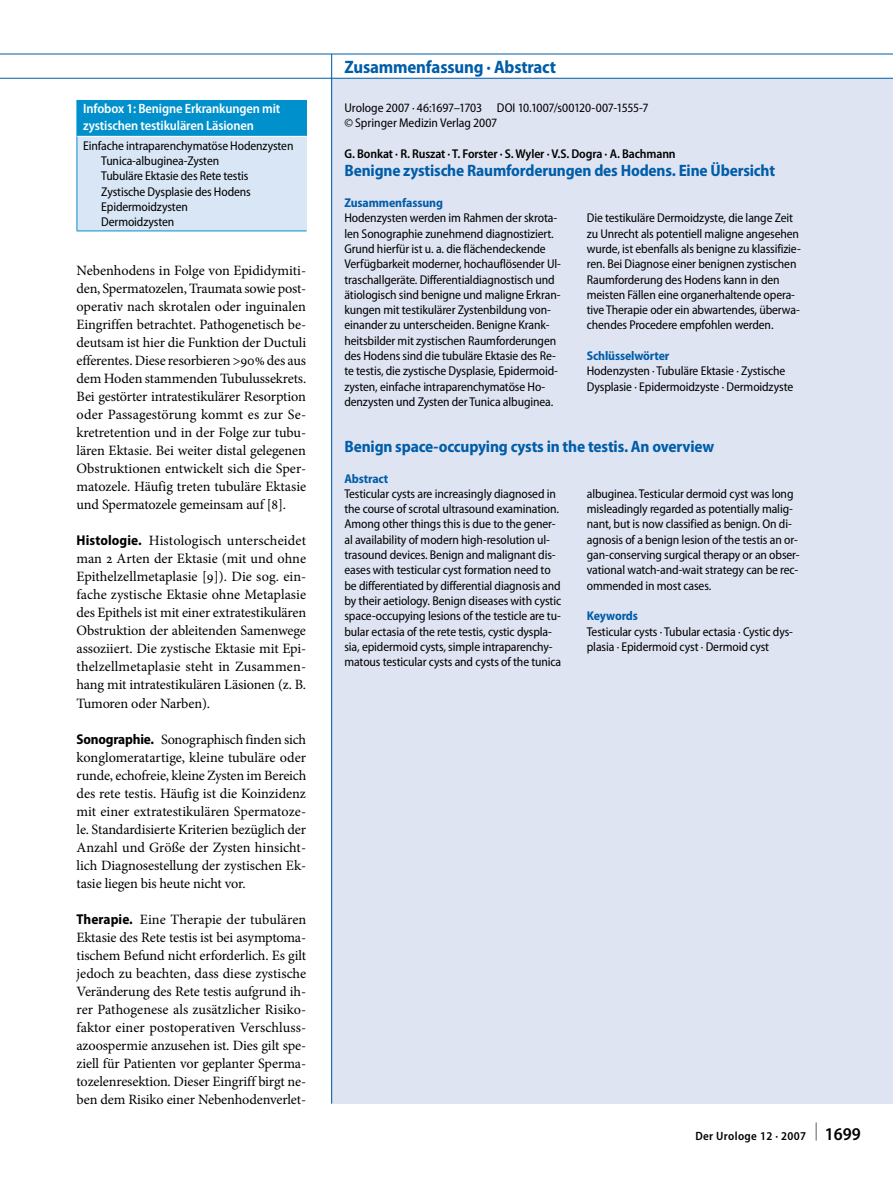
<style>
.page{position:relative;width:893px;height:1178px;background:#fff}
.page>*{position:absolute;margin:0;border:0;box-sizing:border-box;transform-origin:0 0}
._001_rubrik{font:700 semi-condensed 18px "Myriad Pro";letter-spacing:-.01em;color:#005da8}
._103_abstract_u1{font:700 semi-condensed 16.5px "Myriad Pro";letter-spacing:-.01em;color:#005da8}
._103_abstract_u1_eng{font:700 semi-condensed 16.5px "Myriad Pro";letter-spacing:-.01em;color:#005da8}
._015_spitzmarke{font:14.25px/18px "Minion Pro";letter-spacing:-.01em;color:#000;text-align:justify}
._251c_infobox-Tab_ti{font:600 semi-condensed 13.5px/16.5px "Myriad Pro";letter-spacing:-.01em;color:#fff}
._104_abstract_text_o{font:semi-condensed 12.75px/15.3px "Myriad Pro";letter-spacing:-.01em;color:#000}
._211_tabelle_text_mi{font:semi-condensed 12.75px "Myriad Pro";letter-spacing:-.01em;color:#000}
._002_quelle_doi{font:semi-condensed 12.75px "Myriad Pro";letter-spacing:-.005em;color:#000}
._102_abstract_autore{font:600 semi-condensed 12.75px "Myriad Pro";letter-spacing:-.01em;color:#000}
._105_abstract_u2{font:700 semi-condensed 12.75px "Myriad Pro";letter-spacing:-.01em;color:#005da8}
._211_tabelle_text_oh{font:semi-condensed 12.75px "Myriad Pro";letter-spacing:-.01em;color:#000}
._105_abstract_u2_eng{font:700 semi-condensed 12.75px "Myriad Pro";letter-spacing:-.015em;color:#005da8}
.t1{font:600 semi-condensed 12px "Myriad Pro";letter-spacing:.03em;color:#000}
.s1{font-family:"Myriad Pro";font-weight:700;font-stretch:semi-condensed}
.s2{font-size:18px}
</style>
<div class="page">
<div style="left:332px;top:78px;width:561px;height:1025px;background:#dfe4f2"></div>
<hr style="left:331px;top:54px;width:1px;height:1049px;background:#005da8">
<div style="left:77px;top:100px;width:230px;height:36px;background:#0090cc"></div>
<div style="left:77px;top:136px;width:230px;height:95px;background:#d8e6f5"></div>
<hr style="left:77px;top:136px;width:1px;height:95px;background:#0090cc">
<hr style="left:77px;top:136px;width:230px;height:1px;background:#fff">
<hr style="left:77px;top:231px;width:230px;height:1px;background:#0090cc">
<hr style="left:0;top:54px;width:893px;height:1px;background:#005da8">
<hr style="left:0;top:78px;width:893px;height:1px;background:#005da8">
<p class="_251c_infobox-Tab_ti" style="left:83px;top:101px;width:198px">Infobox 1: Benigne Erkrankungen mit zystischen testikulären Läsionen</p>
<p class="_211_tabelle_text_oh" style="left:83px;top:139px;width:212px">Einfache intraparenchymatöse Hodenzysten</p>
<p class="_211_tabelle_text_mi" style="left:101px;top:154px;width:119px">Tunica-albuginea-Zysten</p>
<p class="_211_tabelle_text_mi" style="left:101px;top:169px;width:149px">Tubuläre Ektasie des Rete testis</p>
<p class="_211_tabelle_text_mi" style="left:101px;top:184px;width:151px">Zystische Dysplasie des Hodens</p>
<p class="_211_tabelle_text_mi" style="left:101px;top:200px;width:88px">Epidermoidzysten</p>
<p class="_211_tabelle_text_mi" style="left:101px;top:215px;width:75px">Dermoidzysten</p>
<p class="_015_spitzmarke" style="left:77px;top:262px;width:231px">Nebenhodens in Folge von Epididymiti&shy;den, Spermatozelen, Traumata sowie post&shy;operativ nach skrotalen oder inguinalen Eingriffen betrachtet. Pathogenetisch be&shy;deutsam ist hier die Funktion der Ductuli efferentes. Diese resorbieren &gt;90% des aus dem Hoden stammenden Tubulussekrets.<br>Bei gestörter intratestikulärer Resorption oder Passagestörung kommt es zur Se&shy;kretretention und in der Folge zur tubu&shy;lären Ektasie. Bei weiter distal gelegenen Obstruk-tionen entwickelt sich die Sper&shy;matozele. Häufig treten tubuläre Ektasie und Spermatozele gemeinsam auf [8].</p>
<p class="_015_spitzmarke" style="left:77px;top:532px;width:231px"><span class="s1">Histologie.</span> Histologisch unterscheidet man 2 Arten der Ektasie (mit und ohne Epithelzellmetaplasie [9]). Die sog. ein&shy;fache zystische Ektasie ohne Metaplasie des Epithels ist mit einer extratestikulären Obstruktion der ableitenden Samenwege assoziiert. Die zystische Ektasie mit Epi&shy;thelzellmetaplasie steht in Zusammen&shy;hang mit intratestikulären Läsionen (z. B.<br>Tumoren oder Narben).</p>
<p class="_015_spitzmarke" style="left:77px;top:730px;width:231px"><span class="s1">Sonographie.</span> Sonographisch finden sich konglomeratartige, kleine tubuläre oder runde, echofreie, kleine Zysten im Bereich des rete testis. Häufig ist die Koinzidenz mit einer extratestikulären Spermatoze&shy;le. Standardisierte Kriterien bezüglich der Anzahl und Größe der Zysten hinsicht&shy;lich Diagnosestellung der zystischen Ek&shy;tasie liegen bis heute nicht vor.</p>
<p class="_015_spitzmarke" style="left:77px;top:910px;width:231px;text-align:left"><span class="s1">Therapie.</span> Eine Therapie der tubulären Ektasie des Rete testis ist bei asymptoma&shy;tischem Befund nicht erforderlich. Es gilt jedoch zu beachten, dass diese zystische Veränderung des Rete testis aufgrund ih&shy;rer Pathogenese als zusätzlicher Risiko&shy;faktor einer postoperativen Verschluss&shy;azoospermie anzusehen ist. Dies gilt spe&shy;ziell für Patienten vor geplanter Sperma&shy;tozelenresektion. Dieser Eingriff birgt ne&shy;ben dem Risiko einer Nebenhodenverlet-</p>
<p class="_001_rubrik" style="left:344px;top:57px;width:213px">Zusammenfassung · Abstract</p>
<p class="_002_quelle_doi" style="left:344px;top:101px;width:306px">Urologe 2007 · 46:1697–1703 DOI 10.1007/s00120-007-1555-7</p>
<p class="_002_quelle_doi" style="left:344px;top:116px;width:154px">© Springer Medizin Verlag 2007</p>
<p class="_102_abstract_autore" style="left:344px;top:147px;width:333px">G. Bonkat · R. Ruszat · T. Forster · S. Wyler · V.S. Dogra · A. Bachmann</p>
<p class="_103_abstract_u1" style="left:344px;top:162px;width:432px">Benigne zystische Raumforderungen des Hodens. Eine Übersicht</p>
<p class="_105_abstract_u2" style="left:344px;top:196px;width:100px">Zusammenfassung</p>
<p class="_104_abstract_text_o" style="left:344px;top:211px;width:218px">Hodenzysten werden im Rahmen der skrota&shy;len Sonographie zunehmend diagnostiziert.<br>Grund hierfür ist u. a. die flächendeckende Verfügbarkeit moderner, hochauflösender Ul&shy;traschallgeräte. Differentialdiagnostisch und ätiologisch sind benigne und maligne Erkran&shy;kungen mit testikulärer Zystenbildung von&shy;einander zu unterscheiden. Benigne Krank&shy;heitsbilder mit zystischen Raumforderungen des Hodens sind die tubuläre Ektasie des Re&shy;te testis, die zystische Dysplasie, Epidermoid&shy;zysten, einfache intraparenchymatöse Ho&shy;denzysten und Zysten der Tunica albuginea.</p>
<p class="_104_abstract_text_o" style="left:587px;top:211px;width:215px">Die testikuläre Dermoidzyste, die lange Zeit zu Unrecht als potentiell maligne angesehen wurde, ist ebenfalls als benigne zu klassifizie&shy;ren. Bei Diagnose einer benignen zystischen Raumforderung des Hodens kann in den meisten Fällen eine organerhaltende opera&shy;tive Therapie oder ein abwartendes, überwa&shy;chendes Procedere empfohlen werden.</p>
<p class="_105_abstract_u2" style="left:587px;top:349px;width:84px">Schlüsselwörter</p>
<p class="_104_abstract_text_o" style="left:587px;top:364px;width:208px">Hodenzysten · Tubuläre Ektasie · Zystische<br>Dysplasie · Epidermoidzyste · Dermoidzyste</p>
<p class="_103_abstract_u1_eng" style="left:344px;top:437px;width:371px">Benign space-occupying cysts in the testis. An overview</p>
<p class="_105_abstract_u2" style="left:344px;top:471px;width:45px">Abstract</p>
<p class="_104_abstract_text_o" style="left:344px;top:486px;width:218px">Testicular cysts are increasingly diagnosed in the course of scrotal ultrasound examination.<br>Among other things this is due to the gener&shy;al availability of modern high-resolution ul&shy;trasound devices. Benign and malignant dis&shy;eases with testicular cyst formation need to be differentiated by differential diagnosis and by their aetiology. Benign diseases with cystic space-occupying lesions of the testicle are tu&shy;bular ectasia of the rete testis, cystic dyspla&shy;sia, epidermoid cysts, simple intraparenchy&shy;matous testicular cysts and cysts of the tunica</p>
<p class="_104_abstract_text_o" style="left:587px;top:486px;width:214px">albuginea. Testicular dermoid cyst was long misleadingly regarded as potentially malig&shy;nant, but is now classified as benign. On di&shy;agnosis of a benign lesion of the testis an or&shy;gan-conserving surgical therapy or an obser&shy;vational watch-and-wait strategy can be rec&shy;ommended in most cases.</p>
<p class="_105_abstract_u2_eng" style="left:587px;top:609px;width:53px">Keywords</p>
<p class="_104_abstract_text_o" style="left:587px;top:624px;width:208px">Testicular cysts · Tubular ectasia · Cystic dys&shy;plasia · Epidermoid cyst · Dermoid cyst</p>
<p class="t1" style="left:695px;top:1129px;width:167px">Der Urologe 12 · 2007 <sup>|</sup> <span class="s2">1699</span></p>
</div>
